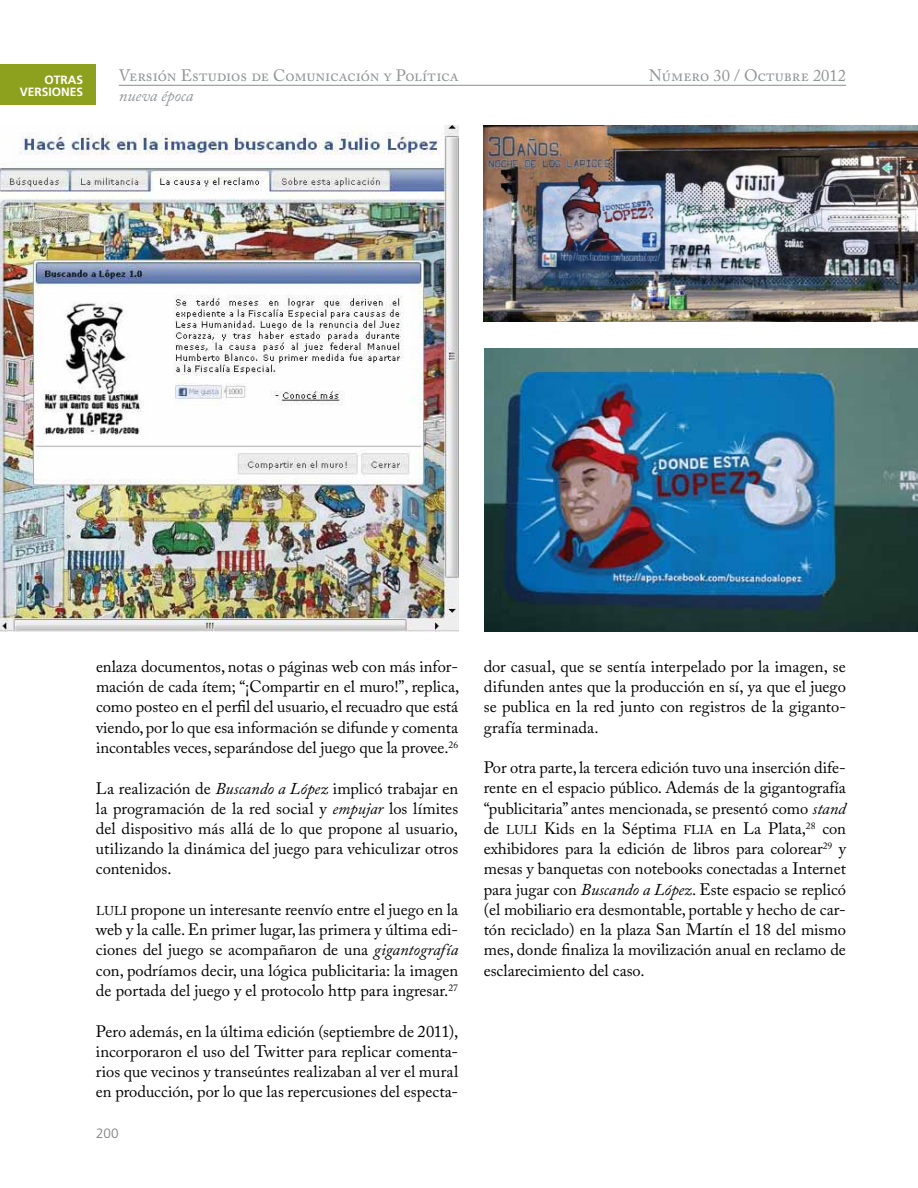
<style>
.page{position:relative;width:918px;height:1188px;background:#fff}
.page>*{position:absolute;margin:0;border:0;box-sizing:border-box;transform-origin:0 0}
.t1{font:16.5px/20.2px "Adobe Caslon Pro";color:#000;text-align:justify}
.t2{font:16.5px "Adobe Caslon Pro";color:#919396}
.t3{font:italic 16.5px "Adobe Caslon Pro";color:#919396}
.t4{font:300 13.5px "Frutiger LT Std";color:#777877}
.t5{font:700 12px "Frutiger LT Std";color:#fff}
.s1{font-style:italic}
.s2{font-size:12.75px}
</style>
<div class="page">
<hr style="left:119px;top:85px;width:727px;height:1px;background:#96989a">
<div style="left:0;top:64px;width:96px;height:41px;background:#8ea11f"></div>
<img style="left:484px;top:125px;width:434px;height:197px">
<img style="left:0;top:125px;width:458px;height:507px">
<img style="left:484px;top:348px;width:434px;height:284px">
<p class="t5" style="left:44px;top:73px;width:40px">OTRAS</p>
<p class="t2" style="left:119px;top:65px;width:341px">Versión Estudios de Comunicación y Política</p>
<p class="t2" style="left:649px;top:65px;width:199px">Número 30 / Octubre 2012</p>
<p class="t5" style="left:20px;top:85px;width:65px">VERSIONES</p>
<p class="t3" style="left:119px;top:86px;width:76px">nueva época</p>
<p class="t1" style="left:96px;top:656px;width:365px">enlaza documentos, notas o páginas web con más infor&shy;mación de cada ítem; “¡Compartir en el muro!”, replica, como posteo en el perfil del usuario, el recuadro que está viendo, por lo que esa información se difunde y comenta incontables veces, separándose del juego que la provee.<sup>26</sup></p>
<p class="t1" style="left:96px;top:778px;width:364px">La realización de <span class="s1">Buscando a López</span> implicó trabajar en la programación de la red social y <span class="s1">empujar</span> los límites del dispositivo más allá de lo que propone al usuario, utilizando la dinámica del juego para vehiculizar otros contenidos.</p>
<p class="t1" style="left:96px;top:899px;width:364px"><span class="s2">LULI</span> propone un interesante reenvío entre el juego en la web y la calle. En primer lugar, las primera y última edi&shy;ciones del juego se acompañaron de una <span class="s1">gigantografía </span>con, podríamos decir, una lógica publicitaria: la imagen de portada del juego y el protocolo http para ingresar.<sup>27</sup></p>
<p class="t1" style="left:96px;top:1021px;width:364px">Pero además, en la última edición (septiembre de 2011), incorporaron el uso del Twitter para replicar comenta&shy;rios que vecinos y transeúntes realizaban al ver el mural en producción, por lo que las repercusiones del especta-</p>
<p class="t4" style="left:96px;top:1125px;width:24px">200</p>
<p class="t1" style="left:484px;top:656px;width:364px">dor casual, que se sentía interpelado por la imagen, se difunden antes que la producción en sí, ya que el juego se publica en la red junto con registros de la giganto&shy;grafía terminada.</p>
<p class="t1" style="left:484px;top:757px;width:364px">Por otra parte, la tercera edición tuvo una inserción dife&shy;rente en el espacio público. Además de la gigantografía “publicitaria” antes mencionada, se presentó como <span class="s1">stand </span>de <span class="s2">LULI</span> Kids en la Séptima <span class="s2">FLIA</span> en La Plata,<sup>28</sup> con exhibidores para la edición de libros para colorear<sup>29</sup> y mesas y banquetas con notebooks conectadas a Internet para jugar con <span class="s1">Buscando a López</span>. Este espacio se replicó (el mobiliario era desmontable, portable y hecho de car&shy;tón reciclado) en la plaza San Martín el 18 del mismo mes, donde finaliza la movilización anual en reclamo de esclarecimiento del caso.</p>
</div>
